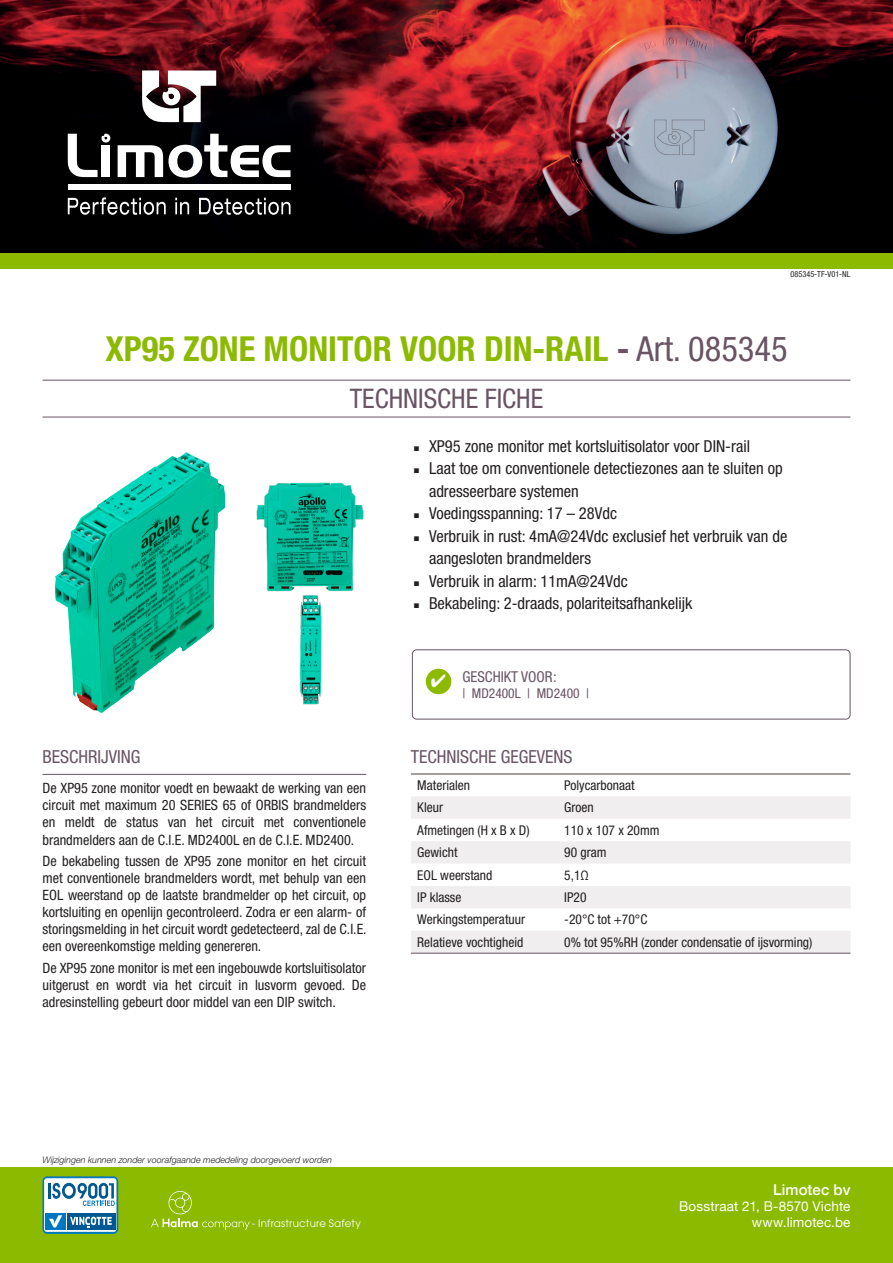
<style>
.page{position:relative;width:893px;height:1263px;background:#fff}
.page>*{position:absolute;margin:0;border:0;box-sizing:border-box;transform-origin:0 0}
.t1{font:700 condensed 34.5px "Helvetica Neue LT Std";color:#8bba00}
.t2{font:condensed 27px "Helvetica Neue LT Std";color:#685463}
._1__Tekst{font:condensed 18px "Helvetica Neue LT Std";color:#685463}
.t3{font:condensed 16.5px/22.5px "Helvetica Neue LT Std";color:#231f20}
._1__Kader{font:condensed 15px "Helvetica Neue LT Std";color:#685463}
.t4{font:500 15px "Helvetica Neue";letter-spacing:.005em;color:#fff}
._1__Tekst-2{font:condensed 14.25px/17.1px "Helvetica Neue LT Std";color:#231f20;text-align:justify}
._1__Tekst-3{font:condensed 13.5px "Helvetica Neue LT Std";color:#231f20}
.t5{font:13.5px "Helvetica Neue";letter-spacing:.01em;color:#fff}
._1__Kader-2{font:condensed 13.5px "Helvetica Neue LT Std";color:#685463}
.t6{font:10.2px "ITC Avant Garde Pro";letter-spacing:.025em;color:#fff}
._1__Tekst-4{font:italic 300 9px "Helvetica Neue LT Std";color:#231f20}
.t7{font:condensed 8.25px "Helvetica Neue LT Std";color:#231f20}
.s1{color:#685463}
.s2{font-weight:400;color:#685463}
</style>
<div class="page">
<hr style="left:43px;top:380px;width:807px;height:1px;background:#685463">
<hr style="left:43px;top:417px;width:807px;height:1px;background:#685463">
<img style="left:0;top:0;width:893px;height:253px">
<svg style="left:68px;top:197px;width:98px;height:18px"></svg>
<svg style="left:175px;top:198px;width:14px;height:16px"></svg>
<svg style="left:199px;top:198px;width:92px;height:17px"></svg>
<div style="left:68px;top:185px;width:223px;height:5px;background:#fff"></div>
<svg style="left:118px;top:134px;width:173px;height:44px"></svg>
<svg style="left:68px;top:134px;width:42px;height:43px"></svg>
<svg style="left:142px;top:70px;width:74px;height:52px"></svg>
<div style="left:0;top:1167px;width:893px;height:96px;background:#8bba00"></div>
<div style="left:0;top:253px;width:893px;height:15px;background:#8bba00"></div>
<svg style="left:151px;top:1191px;width:99px;height:39px"></svg>
<svg style="left:43px;top:1176px;width:75px;height:58px;background:#89b7d2"></svg>
<img style="left:54px;top:452px;width:172px;height:261px">
<img style="left:256px;top:482px;width:108px;height:223px">
<svg style="left:411px;top:796px;width:439px;height:157px;fill:#f0eeef"></svg>
<hr style="left:411px;top:953px;width:147px;height:1px;background:#685463">
<hr style="left:558px;top:953px;width:292px;height:1px;background:#685463">
<hr style="left:411px;top:774px;width:147px;height:1px;background:#49413b">
<hr style="left:558px;top:774px;width:292px;height:1px;background:#49413b">
<div style="left:412px;top:649px;width:438px;height:70px;border:1px solid #685463;border-radius:4px"></div>
<div style="left:426px;top:669px;width:25px;height:25px;background:#8bba00;border-radius:50%"></div>
<hr style="left:43px;top:774px;width:323px;height:1px;background:#685463">
<p class="t7" style="left:790px;top:269px;width:61px">085345-TF-V01-NL</p>
<p class="t1" style="left:105px;top:328px;width:684px">XP95 ZONE MONITOR VOOR DIN-RAIL <span class="s1">-</span> <span class="s2">Art. 085345</span></p>
<p class="t2" style="left:350px;top:383px;width:195px">TECHNISCHE FICHE</p>
<p class="t3" style="left:412px;top:435px;width:340px">◾ XP95 zone monitor met kortsluitisolator voor DIN-rail</p>
<p class="t3" style="left:429px;top:457px;width:355px;text-indent:-17px">◾ Laat toe om conventionele detectiezones aan te sluiten op adresseerbare systemen</p>
<p class="t3" style="left:412px;top:502px;width:207px">◾ Voedingsspanning: 17 – 28Vdc</p>
<p class="t3" style="left:429px;top:525px;width:360px;text-indent:-17px">◾ Verbruik in rust: 4mA@24Vdc exclusief het verbruik van de aangesloten brandmelders</p>
<p class="t3" style="left:412px;top:570px;width:217px">◾ Verbruik in alarm: 11mA@24Vdc</p>
<p class="t3" style="left:412px;top:592px;width:282px">◾ Bekabeling: 2-draads, polariteitsafhankelijk</p>
<p class="_1__Tekst" style="left:43px;top:746px;width:100px">BESCHRIJVING</p>
<p class="_1__Tekst-2" style="left:43px;top:779px;width:325px">De XP95 zone monitor voedt en bewaakt de werking van een circuit met maximum 20 SERIES 65 of ORBIS brandmelders en meldt de status van het circuit met conventionele brandmelders aan de C.I.E. MD2400L en de C.I.E. MD2400.</p>
<p class="_1__Tekst-2" style="left:43px;top:852px;width:326px">De bekabeling tussen de XP95 zone monitor en het circuit met conventionele brandmelders wordt, met behulp van een EOL weerstand op de laatste brandmelder op het circuit, op kortsluiting en openlijn gecontroleerd. Zodra er een alarm- of storingsmelding in het circuit wordt gedetecteerd, zal de C.I.E. een overeenkomstige melding genereren.</p>
<p class="_1__Tekst-2" style="left:43px;top:959px;width:325px">De XP95 zone monitor is met een ingebouwde kortsluitisolator uitgerust en wordt via het circuit in lusvorm gevoed. De adresinstelling gebeurt door middel van een DIP switch.</p>
<p class="_1__Kader" style="left:462px;top:668px;width:96px">GESCHIKT VOOR:</p>
<p class="_1__Kader-2" style="left:462px;top:685px;width:128px">| MD2400L | MD2400 |</p>
<p class="_1__Tekst" style="left:411px;top:746px;width:163px">TECHNISCHE GEGEVENS</p>
<p class="_1__Tekst-3" style="left:417px;top:777px;width:54px">Materialen</p>
<p class="_1__Tekst-3" style="left:564px;top:777px;width:72px">Polycarbonaat</p>
<p class="_1__Tekst-3" style="left:417px;top:800px;width:27px">Kleur</p>
<p class="_1__Tekst-3" style="left:564px;top:800px;width:31px">Groen</p>
<p class="_1__Tekst-3" style="left:417px;top:822px;width:114px">Afmetingen (H x B x D)</p>
<p class="_1__Tekst-3" style="left:564px;top:822px;width:97px">110 x 107 x 20mm</p>
<p class="_1__Tekst-3" style="left:417px;top:845px;width:42px">Gewicht</p>
<p class="_1__Tekst-3" style="left:564px;top:845px;width:44px">90 gram</p>
<p class="_1__Tekst-3" style="left:417px;top:867px;width:77px">EOL weerstand</p>
<p class="_1__Tekst-3" style="left:564px;top:867px;width:26px">5,1Ω</p>
<p class="_1__Tekst-3" style="left:417px;top:889px;width:46px">IP klasse</p>
<p class="_1__Tekst-3" style="left:564px;top:889px;width:24px">IP20</p>
<p class="_1__Tekst-3" style="left:417px;top:912px;width:109px">Werkingstemperatuur</p>
<p class="_1__Tekst-3" style="left:564px;top:912px;width:85px">-20°C tot +70°C</p>
<p class="_1__Tekst-3" style="left:417px;top:934px;width:108px">Relatieve vochtigheid</p>
<p class="_1__Tekst-3" style="left:564px;top:934px;width:250px">0% tot 95%RH (zonder condensatie of ijsvorming)</p>
<p class="_1__Tekst-4" style="left:43px;top:1154px;width:291px">Wijzigingen kunnen zonder voorafgaande mededeling doorgevoerd worden</p>
<p class="t6" style="left:252px;top:1217px;width:111px">- Infrastructure Safety</p>
<p class="t4" style="left:773px;top:1178px;width:79px">Limotec bv</p>
<p class="t5" style="left:679px;top:1197px;width:173px">Bosstraat 21, B-8570 Vichte</p>
<p class="t5" style="left:752px;top:1213px;width:100px">www.limotec.be</p>
</div>
